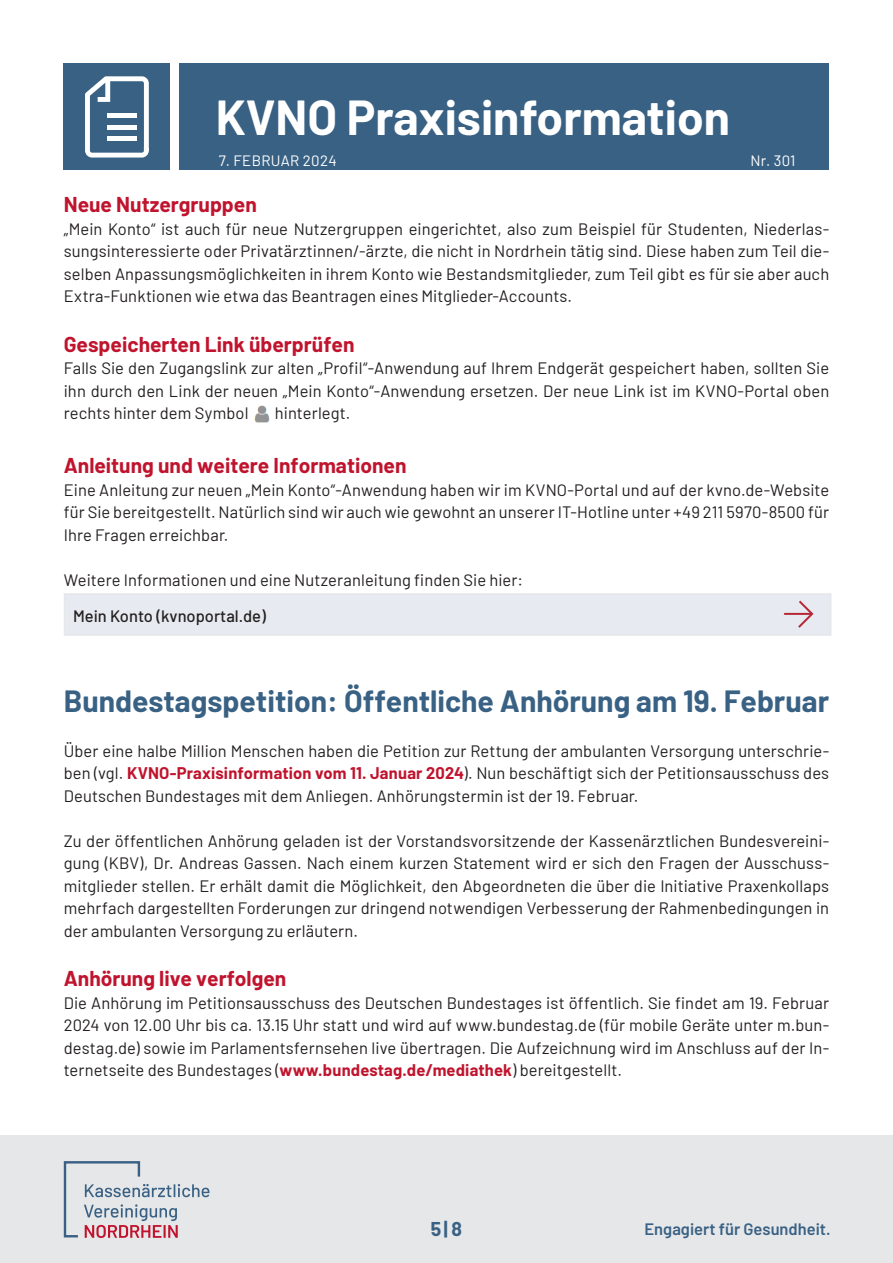
<style>
.page{position:relative;width:893px;height:1263px;background:#fff}
.page>*{position:absolute;margin:0;border:0;box-sizing:border-box;transform-origin:0 0}
.t1{font:700 48px "Barlow";color:#fff}
._1_0_-_Fließtext___11_15{font:700 30px "Barlow";color:#396184}
._1_0_-_Fließtext___11_15-2{font:700 21px "Barlow";color:#c0142e}
.t2{font:700 19.5px "Barlow";color:#396184}
._1_0_-_Fließtext___11_15-3{font:16.5px/22.5px "Barlow";letter-spacing:.005em;color:#231f20;text-align:justify}
.t3{font:500 16.5px "Barlow";color:#231f20}
.t4{font:600 16.5px "Barlow";color:#396184}
.t5{font:15px "Barlow";letter-spacing:.02em;color:#fff}
.s1{font-weight:700;color:#c0142e}
</style>
<div class="page">
<div style="left:180px;top:64px;width:649px;height:106px;background:#396184"></div>
<div style="left:64px;top:64px;width:106px;height:106px;background:#396184"></div>
<svg style="left:85px;top:76px;width:64px;height:82px"></svg>
<div style="left:107px;top:113px;width:30px;height:5px;background:#fff"></div>
<div style="left:107px;top:125px;width:30px;height:5px;background:#fff"></div>
<div style="left:107px;top:136px;width:30px;height:5px;background:#fff"></div>
<div style="left:0;top:1135px;width:893px;height:128px;background:#e6e7e9"></div>
<svg style="left:64px;top:1161px;width:145px;height:77px"></svg>
<img style="left:254px;top:405px;width:16px;height:18px">
<div style="left:64px;top:593px;width:767px;height:43px;background:#e7eaf0"></div>
<svg style="left:796px;top:600px;width:18px;height:28px"></svg>
<hr style="left:785px;top:613px;width:26px;height:2px;background:#b72837">
<h1 class="t1" style="left:216px;top:82px;width:516px">KVNO Praxisinformation</h1>
<p class="t5" style="left:219px;top:149px;width:119px">7. FEBRUAR 2024</p>
<p class="t5" style="left:750px;top:149px;width:47px">Nr. 301</p>
<p class="_1_0_-_Fließtext___11_15-2" style="left:64px;top:189px;width:195px">Neue Nutzergruppen</p>
<p class="_1_0_-_Fließtext___11_15-3" style="left:64px;top:216px;width:767px">„Mein Konto“ ist auch für neue Nutzergruppen eingerichtet, also zum Beispiel für Studenten, Niederlas&shy;sungsinteressierte oder Privatärztinnen/-ärzte, die nicht in Nordrhein tätig sind. Diese haben zum Teil die&shy;selben Anpassungsmöglichkeiten in ihrem Konto wie Bestandsmitglieder, zum Teil gibt es für sie aber auch Extra-Funktionen wie etwa das Beantragen eines Mitglieder-Accounts.</p>
<p class="_1_0_-_Fließtext___11_15-2" style="left:64px;top:329px;width:292px">Gespeicherten Link überprüfen</p>
<p class="_1_0_-_Fließtext___11_15-3" style="left:64px;top:356px;width:767px">Falls Sie den Zugangslink zur alten „Profil“-Anwendung auf Ihrem Endgerät gespeichert haben, sollten Sie ihn durch den Link der neuen „Mein Konto“-Anwendung ersetzen. Der neue Link ist im KVNO-Portal oben rechts hinter dem Symbol</p>
<p class="_1_0_-_Fließtext___11_15-3" style="left:275px;top:401px;width:77px">hinterlegt.</p>
<p class="_1_0_-_Fließtext___11_15-2" style="left:64px;top:450px;width:344px">Anleitung und weitere Informationen</p>
<p class="_1_0_-_Fließtext___11_15-3" style="left:64px;top:477px;width:767px">Eine Anleitung zur neuen „Mein Konto“-Anwendung haben wir im KVNO-Portal und auf der kvno.de-Website für Sie bereitgestellt. Natürlich sind wir auch wie gewohnt an unserer IT-Hotline unter +49 211 5970-8500 für Ihre Fragen erreichbar.</p>
<p class="_1_0_-_Fließtext___11_15-3" style="left:64px;top:567px;width:461px">Weitere Informationen und eine Nutzeranleitung finden Sie hier:</p>
<p class="t3" style="left:73px;top:604px;width:194px">Mein Konto (kvnoportal.de)</p>
<p class="_1_0_-_Fließtext___11_15" style="left:64px;top:679px;width:767px">Bundestagspetition: Öffentliche Anhörung am 19. Februar</p>
<p class="_1_0_-_Fließtext___11_15-3" style="left:64px;top:738px;width:767px">Über eine halbe Million Menschen haben die Petition zur Rettung der ambulanten Versorgung unterschrie&shy;ben (vgl. <span class="s1">KVNO-Praxisinformation vom 11. Januar 2024</span>). Nun beschäftigt sich der Petitionsausschuss des Deutschen Bundestages mit dem Anliegen. Anhörungstermin ist der 19. Februar.</p>
<p class="_1_0_-_Fließtext___11_15-3" style="left:64px;top:828px;width:767px">Zu der öffentlichen Anhörung geladen ist der Vorstandsvorsitzende der Kassenärztlichen Bundesvereini&shy;gung (KBV), Dr. Andreas Gassen. Nach einem kurzen Statement wird er sich den Fragen der Ausschuss&shy;mitglieder stellen. Er erhält damit die Möglichkeit, den Abgeordneten die über die Initiative Praxenkollaps mehrfach dargestellten Forderungen zur dringend notwendigen Verbesserung der Rahmenbedingungen in der ambulanten Versorgung zu erläutern.</p>
<p class="_1_0_-_Fließtext___11_15-2" style="left:64px;top:963px;width:224px">Anhörung live verfolgen</p>
<p class="_1_0_-_Fließtext___11_15-3" style="left:64px;top:990px;width:767px">Die Anhörung im Petitionsausschuss des Deutschen Bundestages ist öffentlich. Sie findet am 19. Februar 2024 von 12.00 Uhr bis ca. 13.15 Uhr statt und wird auf www.bundestag.de (für mobile Geräte unter m.bun&shy;destag.de) sowie im Parlamentsfernsehen live übertragen. Die Aufzeichnung wird im Anschluss auf der In&shy;ternetseite des Bundestages (<span class="s1">www.bundestag.de/mediathek</span>) bereitgestellt.</p>
<p class="t2" style="left:431px;top:1214px;width:33px">5| 8</p>
<p class="t4" style="left:645px;top:1217px;width:188px">Engagiert für Gesundheit.</p>
</div>
